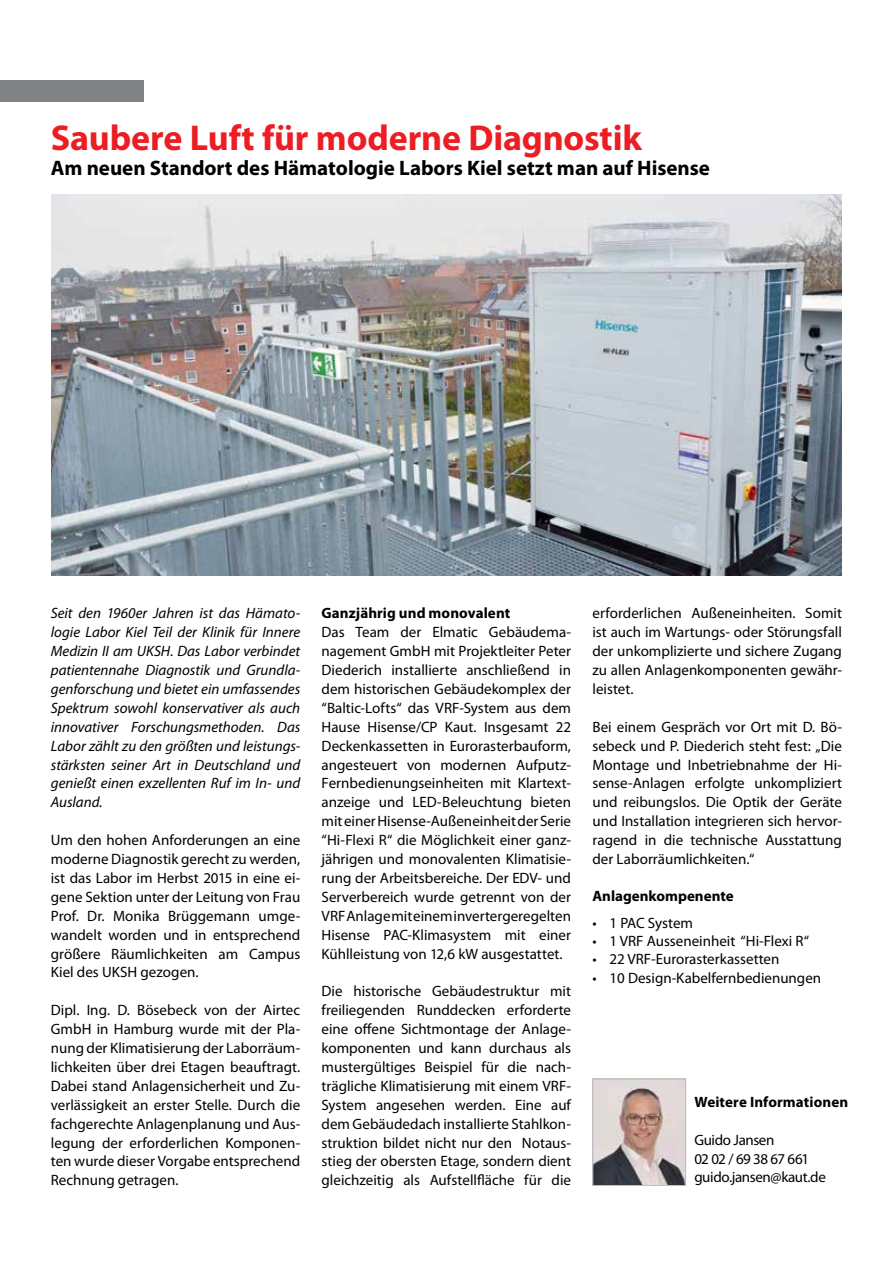
<style>
.page{position:relative;width:893px;height:1263px;background:#fff}
.page>*{position:absolute;margin:0;border:0;box-sizing:border-box;transform-origin:0 0}
.t1{font:700 36px "Myriad Pro";letter-spacing:-.005em;color:#ed1d24}
.t2{font:700 21px "Myriad Pro";color:#000}
.t3{font:15px/18.9px "Myriad Pro";color:#000;text-align:justify}
.t4{font:italic 15px/18.9px "Myriad Pro";color:#000;text-align:justify}
.t5{font:700 15px "Myriad Pro";letter-spacing:.005em;color:#000}
.t6{font:15px/18.9px "Myriad Pro";letter-spacing:-.025em;color:#000}
</style>
<div class="page">
<div style="left:0;top:80px;width:143px;height:21px;background:#808285"></div>
<img style="left:595px;top:1081px;width:89px;height:102px">
<div style="left:592px;top:1079px;width:94px;height:107px;border:1px solid #bcbec0"></div>
<img style="left:51px;top:194px;width:791px;height:381px">
<h1 class="t1" style="left:51px;top:114px;width:593px">Saubere Luft für moderne Diagnostik</h1>
<h2 class="t2" style="left:51px;top:155px;width:661px">Am neuen Standort des Hämatologie Labors Kiel setzt man auf Hisense</h2>
<p class="t4" style="left:51px;top:603px;width:251px">Seit den 1960er Jahren ist das Hämato&shy;logie Labor Kiel Teil der Klinik für Innere Medizin II am UKSH. Das Labor verbindet patientennahe Diagnostik und Grundla&shy;genforschung und bietet ein umfassendes Spektrum sowohl konservativer als auch innovativer Forschungsmethoden. Das Labor zählt zu den größten und leistungs&shy;stärksten seiner Art in Deutschland und genießt einen exzellenten Ruf im In- und Ausland.</p>
<p class="t3" style="left:51px;top:830px;width:251px">Um den hohen Anforderungen an eine moderne Diagnostik gerecht zu werden, ist das Labor im Herbst 2015 in eine ei&shy;gene Sektion unter der Leitung von Frau Prof. Dr. Monika Brüggemann umge&shy;wandelt worden und in entsprechend größere Räumlichkeiten am Campus Kiel des UKSH gezogen.</p>
<p class="t3" style="left:51px;top:1000px;width:251px">Dipl. Ing. D. Bösebeck von der Airtec GmbH in Hamburg wurde mit der Pla&shy;nung der Klimatisierung der Laborräum&shy;lichkeiten über drei Etagen beauftragt.<br>Dabei stand Anlagensicherheit und Zu&shy;verlässigkeit an erster Stelle. Durch die fachgerechte Anlagenplanung und Aus&shy;legung der erforderlichen Komponen&shy;ten wurde dieser Vorgabe entsprechend Rechnung getragen.</p>
<p class="t5" style="left:322px;top:603px;width:190px">Ganzjährig und monovalent</p>
<p class="t3" style="left:322px;top:622px;width:251px">Das Team der Elmatic Gebäudema&shy;nagement GmbH mit Projektleiter Peter Diederich installierte anschließend in dem historischen Gebäudekomplex der “Baltic-Lofts“ das VRF-System aus dem Hause Hisense/CP Kaut. Insgesamt 22<br>Deckenkassetten in Eurorasterbauform, angesteuert von modernen Aufputz-Fernbedienungseinheiten mit Klartext&shy;anzeige und LED-Beleuchtung bieten mit einer Hisense-Außeneinheit der Serie “Hi-Flexi R“ die Möglichkeit einer ganz&shy;jährigen und monovalenten Klimatisie&shy;rung der Arbeitsbereiche. Der EDV- und Serverbereich wurde getrennt von der VRF Anlage mit einem invertergeregelten Hisense PAC-Klimasystem mit einer Kühlleistung von 12,6 kW ausgestattet.</p>
<p class="t3" style="left:322px;top:982px;width:251px">Die historische Gebäudestruktur mit freiliegenden Runddecken erforderte eine offene Sichtmontage der Anlage&shy;komponenten und kann durchaus als mustergültiges Beispiel für die nach&shy;trägliche Klimatisierung mit einem VRF-System angesehen werden. Eine auf dem Gebäudedach installierte Stahlkon&shy;struktion bildet nicht nur den Notaus&shy;stieg der obersten Etage, sondern dient gleichzeitig als Aufstellfläche für die</p>
<p class="t3" style="left:592px;top:604px;width:251px">erforderlichen Außeneinheiten. Somit ist auch im Wartungs- oder Störungsfall der unkomplizierte und sichere Zugang zu allen Anlagenkomponenten gewähr&shy;leistet.</p>
<p class="t3" style="left:592px;top:717px;width:251px">Bei einem Gespräch vor Ort mit D. Bö&shy;sebeck und P. Diederich steht fest: „Die Montage und Inbetriebnahme der Hi&shy;sense-Anlagen erfolgte unkompliziert und reibungslos. Die Optik der Geräte und Installation integrieren sich hervor&shy;ragend in die technische Ausstattung der Laborräumlichkeiten.“</p>
<p class="t5" style="left:592px;top:886px;width:143px">Anlagenkompenente</p>
<p class="t3" style="left:592px;top:913px;width:102px">• 1 PAC System</p>
<p class="t3" style="left:592px;top:931px;width:218px">• 1 VRF Ausseneinheit “Hi-Flexi R“</p>
<p class="t3" style="left:592px;top:949px;width:188px">• 22 VRF-Eurorasterkassetten</p>
<p class="t3" style="left:592px;top:968px;width:230px">• 10 Design-Kabelfernbedienungen</p>
<p class="t5" style="left:694px;top:1092px;width:155px">Weitere Informationen</p>
<p class="t6" style="left:694px;top:1130px;width:133px">Guido Jansen<br>02 02 / 69 38 67 661 guido.jansen@kaut.de</p>
</div>
